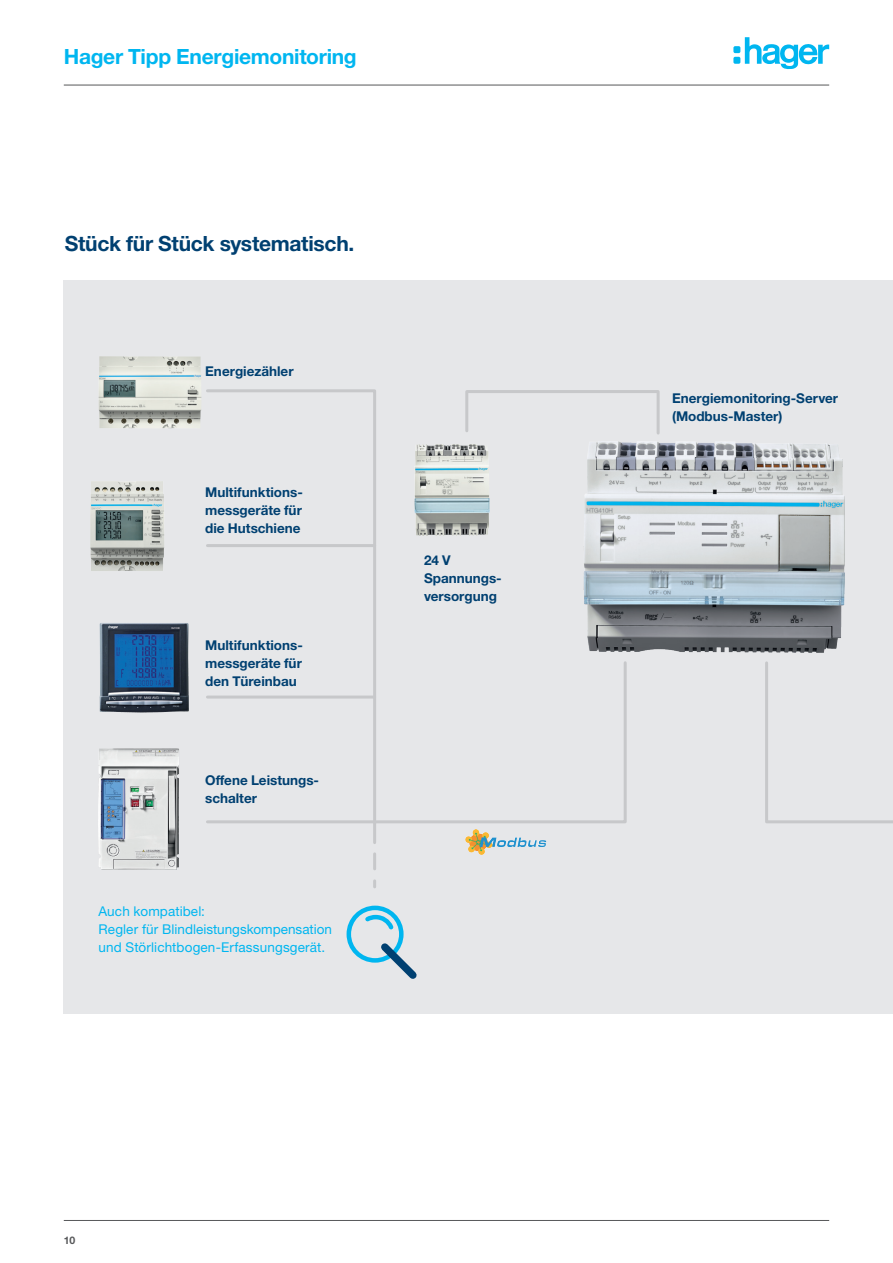
<style>
.page{position:relative;width:893px;height:1263px;background:#fff}
.page>*{position:absolute;margin:0;border:0;box-sizing:border-box;transform-origin:0 0}
.t1{font:700 21px "Helvetica Neue LTW1 G";letter-spacing:-.015em;color:#00b6f0}
.t2{font:700 21px "Helvetica Neue LTW1 G";letter-spacing:-.015em;color:#004071}
.t3{font:700 13.5px/18px "Helvetica Neue LTW1 G";color:#004071}
.t4{font:13.5px/18px "Helvetica Neue LTW1 G";letter-spacing:.005em;color:#00b6f0}
.t5{font:700 10.5px "Helvetica Neue LTW1 G";color:#57585a}
</style>
<div class="page">
<hr style="left:64px;top:85px;width:765px;height:1px;background:#57585a">
<hr style="left:64px;top:1220px;width:765px;height:1px;background:#57585a">
<svg style="left:745px;top:37px;width:84px;height:32px"></svg>
<div style="left:733px;top:46px;width:7px;height:7px;background:#00b6f0;border-radius:2px"></div>
<div style="left:733px;top:57px;width:7px;height:7px;background:#00b6f0;border-radius:2px"></div>
<div style="left:64px;top:280px;width:829px;height:734px;background:#e6e7e9"></div>
<img style="left:414px;top:444px;width:63px;height:92px">
<img style="left:98px;top:356px;width:103px;height:72px">
<img style="left:90px;top:481px;width:74px;height:90px">
<div style="left:347px;top:906px;width:57px;height:57px;border:4px solid #00b6f0;border-radius:50%"></div>
<svg style="left:361px;top:912px;width:56px;height:67px"></svg>
<img style="left:100px;top:623px;width:89px;height:89px">
<svg style="left:465px;top:829px;width:11px;height:10px"></svg>
<img style="left:98px;top:748px;width:81px;height:122px">
<img style="left:583px;top:441px;width:262px;height:212px">
<svg style="left:206px;top:389px;width:170px;height:455px"></svg>
<hr style="left:207px;top:544px;width:168px;height:3px;background:#c7c8ca">
<svg style="left:765px;top:661px;width:128px;height:163px"></svg>
<svg style="left:465px;top:390px;width:195px;height:45px"></svg>
<hr style="left:373px;top:854px;width:3px;height:15px;background:#c7c8ca">
<svg style="left:373px;top:881px;width:3px;height:6px"></svg>
<svg style="left:206px;top:660px;width:421px;height:165px"></svg>
<h1 class="t1" style="left:64px;top:43px;width:294px">Hager Tipp Energiemonitoring</h1>
<h1 class="t2" style="left:65px;top:230px;width:291px">Stück für Stück systematisch.</h1>
<p class="t3" style="left:205px;top:362px;width:90px">Energiezähler</p>
<p class="t3" style="left:205px;top:483px;width:99px;text-align:justify">Multifunktions&shy;messgeräte für die Hutschiene</p>
<p class="t3" style="left:205px;top:636px;width:99px;text-align:justify">Multifunktions&shy;messgeräte für den Türeinbau</p>
<p class="t3" style="left:205px;top:771px;width:115px">Offene Leistungs&shy;schalter</p>
<p class="t4" style="left:99px;top:902px;width:235px">Auch kompatibel:<br>Regler für Blindleistungskompensation und Störlichtbogen-Erfassungsgerät.</p>
<p class="t3" style="left:424px;top:551px;width:79px">24 V<br>Spannungs&shy;versorgung</p>
<p class="t5" style="left:64px;top:1233px;width:13px">10</p>
<p class="t3" style="left:672px;top:389px;width:168px">Energiemonitoring-Server (Modbus-Master)</p>
</div>
